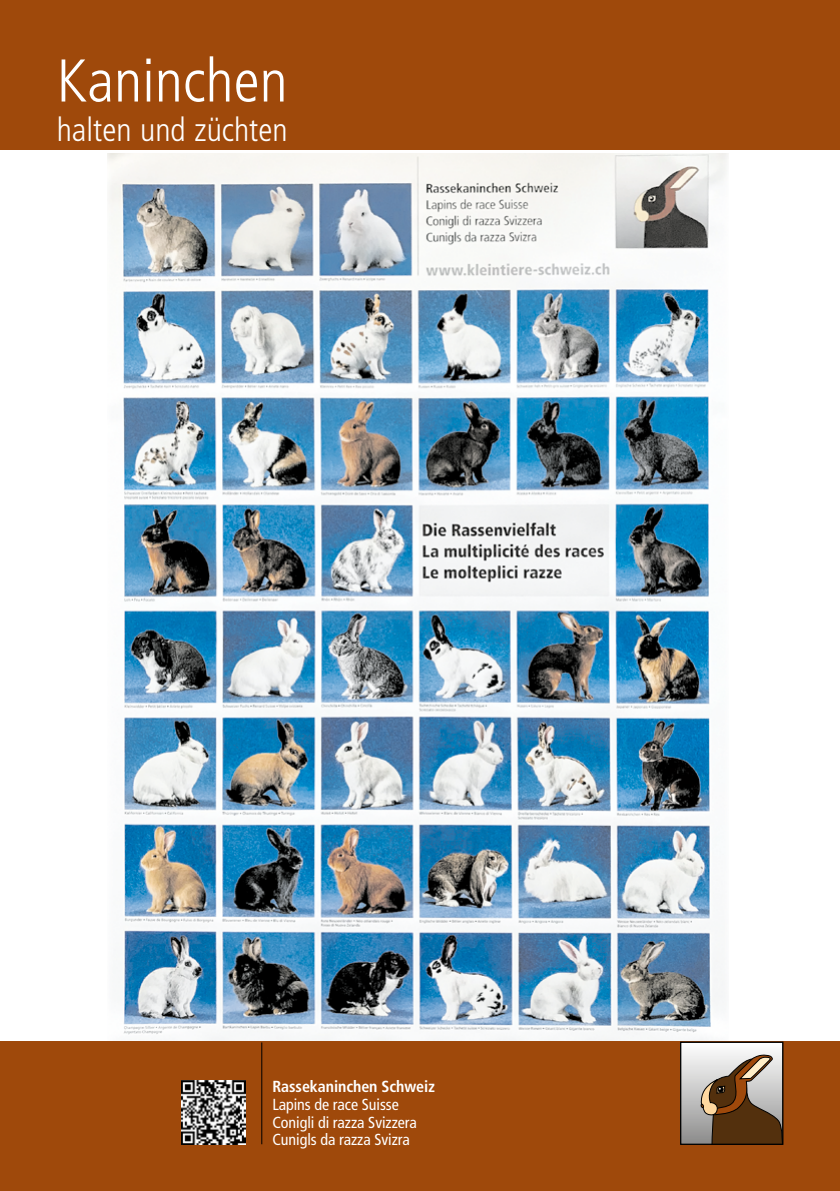
<style>
.page{position:relative;width:840px;height:1191px;background:#fff}
.page>*{position:absolute;margin:0;border:0;box-sizing:border-box;transform-origin:0 0}
.t1{font:300 condensed 60.2px "Frutiger LT Pro";letter-spacing:.005em;color:#fff}
.t2{font:300 condensed 32.8px "Frutiger LT Pro";color:#fff}
.t3{font:condensed 16px/17.6px "Frutiger LT Pro";letter-spacing:-.005em;color:#fff}
.t4{font:700 condensed 16px "Frutiger LT Pro";letter-spacing:-.005em;color:#fff}
</style>
<div class="page">
<div style="left:0;top:0;width:839px;height:149px;background:#9f490b"></div>
<img style="left:108px;top:153px;width:620px;height:889px">
<div style="left:0;top:1042px;width:839px;height:149px;background:#9f490b"></div>
<img style="left:181px;top:1080px;width:64px;height:64px">
<hr style="left:261px;top:1042px;width:1px;height:102px;background:#000">
<div style="left:680px;top:1042px;width:102px;height:102px;background:linear-gradient(to bottom,#fff,#8f8e8e)"></div>
<svg style="left:700px;top:1055px;width:80px;height:87px;background:#8e7862"></svg>
<div style="left:680px;top:1042px;width:102px;height:102px;border:1px solid #000"></div>
<h1 class="t1" style="left:57px;top:46px;width:232px">Kaninchen</h1>
<h2 class="t2" style="left:57px;top:111px;width:232px">halten und züchten</h2>
<p class="t4" style="left:272px;top:1077px;width:164px">Rassekaninchen Schweiz</p>
<p class="t3" style="left:272px;top:1095px;width:146px">Lapins de race Suisse<br>Conigli di razza Svizzera<br>Cunigls da razza Svizra</p>
</div>
